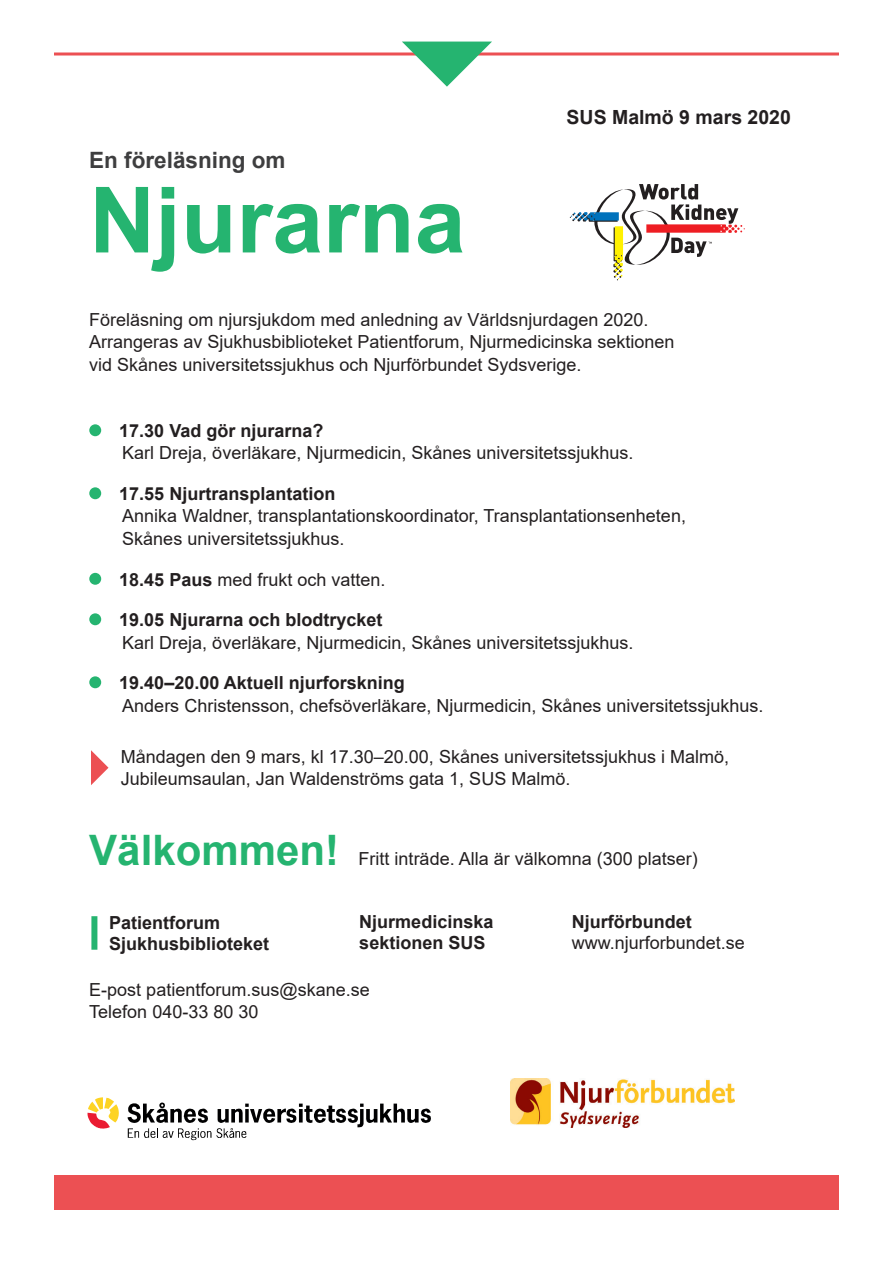
<style>
.page{position:relative;width:893px;height:1263px;background:#fff}
.page>*{position:absolute;margin:0;border:0;box-sizing:border-box;transform-origin:0 0}
.t1{font:700 91.5px "Arial";color:#25b470}
.t2{font:700 42px "Arial";color:#25b470}
.t3{font:700 22.5px "Arial";color:#3e3e3f}
.t4{font:700 19.5px "Arial";color:#231f20}
.t5{font:18px/22.5px "Arial";color:#231f20}
.t6{font:700 18px/21px "Arial";color:#231f20}
.s1{font-weight:700}
</style>
<div class="page">
<div style="left:89px;top:424px;width:12px;height:12px;background:#25b470;border-radius:50%"></div>
<div style="left:89px;top:487px;width:12px;height:12px;background:#25b470;border-radius:50%"></div>
<div style="left:89px;top:573px;width:12px;height:12px;background:#25b470;border-radius:50%"></div>
<div style="left:89px;top:613px;width:12px;height:12px;background:#25b470;border-radius:50%"></div>
<div style="left:89px;top:676px;width:12px;height:12px;background:#25b470;border-radius:50%"></div>
<hr style="left:54px;top:53px;width:785px;height:3px;background:#ec5053">
<svg style="left:402px;top:42px;width:90px;height:45px"></svg>
<div style="left:54px;top:1175px;width:785px;height:35px;background:#ec5053"></div>
<svg style="left:88px;top:1097px;width:31px;height:31px"></svg>
<svg style="left:128px;top:1102px;width:303px;height:38px"></svg>
<img style="left:511px;top:1079px;width:223px;height:48px">
<svg style="left:570px;top:184px;width:175px;height:97px"></svg>
<div style="left:648px;top:266px;width:106px;height:29px;background:#fff"></div>
<svg style="left:91px;top:750px;width:18px;height:35px"></svg>
<div style="left:91px;top:916px;width:6px;height:34px;background:#25b470"></div>
<p class="t3" style="left:89px;top:145px;width:198px">En föreläsning om</p>
<h1 class="t1" style="left:89px;top:156px;width:378px">Njurarna</h1>
<p class="t4" style="left:567px;top:104px;width:226px">SUS Malmö 9 mars 2020</p>
<p class="t5" style="left:89px;top:308px;width:587px">Föreläsning om njursjukdom med anledning av Världsnjurdagen 2020.<br>Arrangeras av Sjukhusbiblioteket Patientforum, Njurmedicinska sektionen vid Skånes universitetssjukhus och Njurförbundet Sydsverige.</p>
<p class="t6" style="left:119px;top:420px;width:206px">17.30 Vad gör njurarna?</p>
<p class="t5" style="left:122px;top:442px;width:513px">Karl Dreja, överläkare, Njurmedicin, Skånes universitetssjukhus.</p>
<p class="t6" style="left:119px;top:483px;width:218px">17.55 Njurtransplantation</p>
<p class="t5" style="left:122px;top:505px;width:565px">Annika Waldner, transplantationskoordinator, Transplantationsenheten,<br>Skånes universitetssjukhus.</p>
<p class="t5" style="left:119px;top:568px;width:268px"><span class="s1">18.45 Paus</span> med frukt och vatten.</p>
<p class="t6" style="left:119px;top:609px;width:265px">19.05 Njurarna och blodtrycket</p>
<p class="t5" style="left:122px;top:631px;width:513px">Karl Dreja, överläkare, Njurmedicin, Skånes universitetssjukhus.</p>
<p class="t6" style="left:119px;top:672px;width:287px">19.40–20.00 Aktuell njurforskning</p>
<p class="t5" style="left:122px;top:694px;width:643px">Anders Christensson, chefsöverläkare, Njurmedicin, Skånes universitetssjukhus.</p>
<p class="t5" style="left:121px;top:745px;width:610px">Måndagen den 9 mars, kl 17.30–20.00, Skånes universitetssjukhus i Malmö,<br>Jubileumsaulan, Jan Waldenströms gata 1, SUS Malmö.</p>
<h2 class="t2" style="left:89px;top:821px;width:251px">Välkommen!</h2>
<p class="t5" style="left:359px;top:848px;width:341px">Fritt inträde. Alla är välkomna (300 platser)</p>
<p class="t6" style="left:359px;top:912px;width:136px">Njurmedicinska</p>
<p class="t6" style="left:572px;top:912px;width:121px">Njurförbundet</p>
<p class="t6" style="left:359px;top:933px;width:128px">sektionen SUS</p>
<p class="t5" style="left:572px;top:932px;width:175px">www.njurforbundet.se</p>
<p class="t5" style="left:89px;top:978px;width:282px">E-post patientforum.sus@skane.se<br>Telefon 040-33 80 30</p>
<p class="t6" style="left:109px;top:912px;width:162px">Patientforum<br>Sjukhusbiblioteket</p>
</div>
